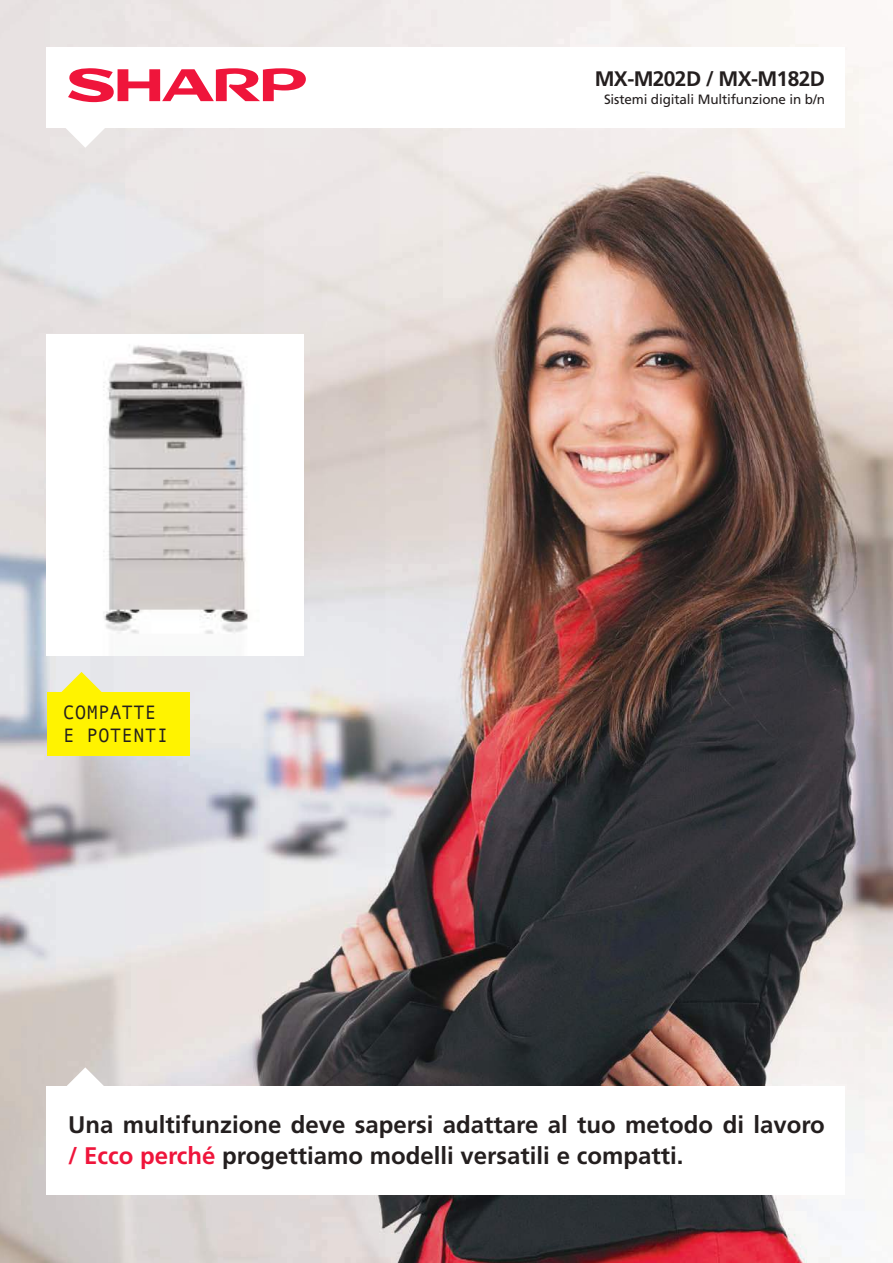
<style>
.page{position:relative;width:893px;height:1263px;background:#fff}
.page>*{position:absolute;margin:0;border:0;box-sizing:border-box;transform-origin:0 0}
.t1{font:700 24px/31.5px "Frutiger";color:#241f1f}
.t2{font:700 21px "Frutiger";letter-spacing:-.03em;color:#241f1f}
.t3{font:19.5px/22.5px "Andale Mono";color:#241f1f}
.t4{font:13.5px "Frutiger";letter-spacing:-.01em;color:#241f1f}
.s1{color:#ef153b}
</style>
<div class="page">
<img style="left:0;top:0;width:893px;height:1263px">
<div style="left:47px;top:47px;width:798px;height:81px;background:#fff"></div>
<div style="left:47px;top:1087px;width:798px;height:108px;background:#fff"></div>
<svg style="left:60px;top:1067px;width:51px;height:20px"></svg>
<svg style="left:60px;top:68px;width:248px;height:80px"></svg>
<div style="left:47px;top:334px;width:257px;height:322px;background:#fff"></div>
<img style="left:103px;top:345px;width:145px;height:289px">
<div style="left:47px;top:692px;width:142px;height:64px;background:#fff300"></div>
<svg style="left:56px;top:672px;width:51px;height:20px"></svg>
<p class="t3" style="left:63px;top:700px;width:107px">COMPATTE<br>E POTENTI</p>
<p class="t2" style="left:595px;top:66px;width:232px">MX-M202D / MX-M182D</p>
<p class="t4" style="left:604px;top:91px;width:222px">Sistemi digitali Multifunzione in b/n</p>
<p class="t1" style="left:68px;top:1109px;width:758px">Una multifunzione deve sapersi adattare al tuo metodo di lavoro <span class="s1">/ Ecco perché</span> progettiamo modelli versatili e compatti.</p>
</div>
